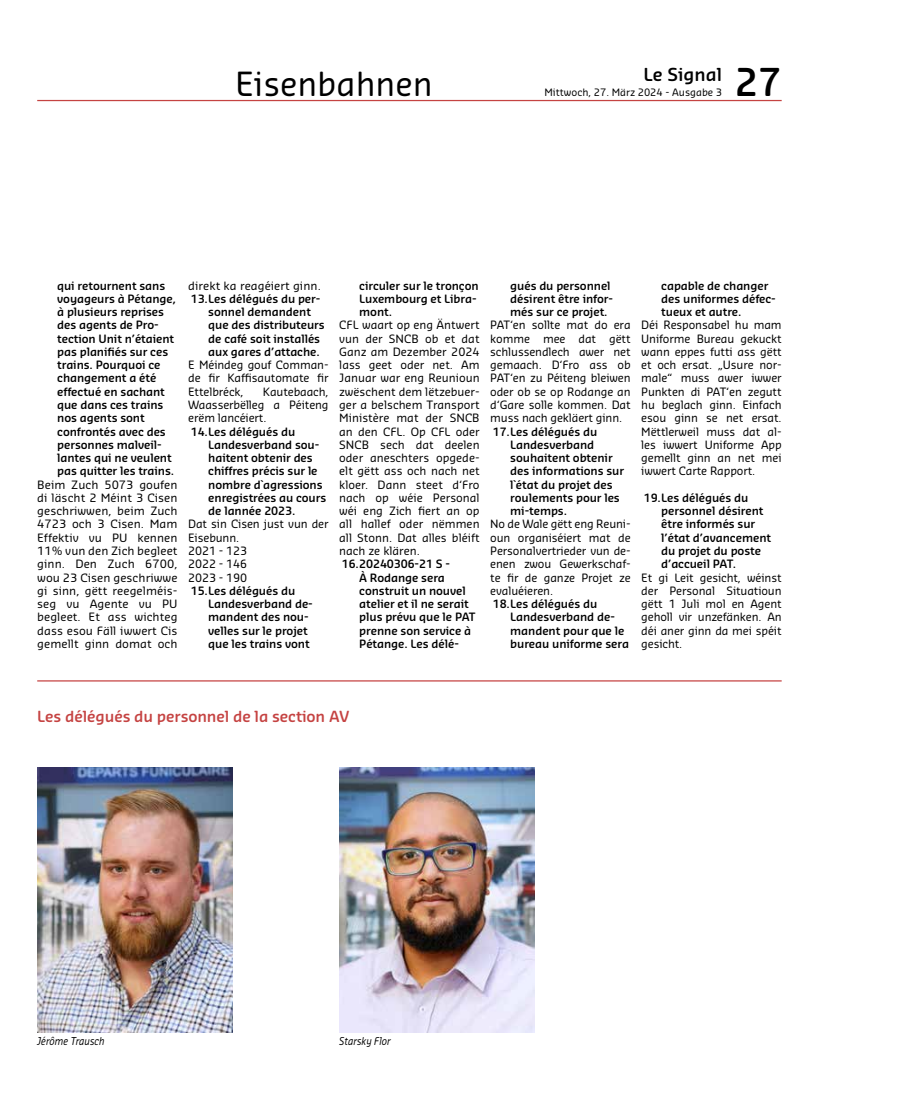
<style>
.page{position:relative;width:904px;height:1102px;background:#fff}
.page>*{position:absolute;margin:0;border:0;box-sizing:border-box;transform-origin:0 0}
.t1{font:600 37.5px "Sansa Soft Std";color:#000}
.t2{font:32.5px "Sansa Soft Std";color:#000}
.t3{font:600 17.5px "Sansa Soft Std";color:#000}
.t4{font:600 15px "Sansa Soft Std";letter-spacing:-.01em;color:#c54342}
.t5{font:11.25px/13.2px "Sansa Soft Std";letter-spacing:-.01em;color:#000;text-align:justify}
.t6{font:600 11.25px/13.2px "Sansa Soft Std";letter-spacing:-.01em;color:#000}
.t7{font:italic 10.62px "Sansa Soft Std";color:#000;scale:.85 1}
.t8{font:10px "Sansa Soft Std";color:#000}
</style>
<div class="page">
<hr style="left:37px;top:100px;width:744px;height:1px;background:#c54342">
<hr style="left:37px;top:680px;width:744px;height:2px;background:#c54342">
<img style="left:37px;top:767px;width:196px;height:266px">
<img style="left:339px;top:767px;width:196px;height:266px">
<h2 class="t2" style="left:235px;top:62px;width:199px">Eisenbahnen</h2>
<h3 class="t3" style="left:643px;top:63px;width:80px">Le Signal</h3>
<p class="t8" style="left:544px;top:86px;width:179px">Mittwoch, 27. März 2024 - Ausgabe 3</p>
<h1 class="t1" style="left:734px;top:57px;width:48px">27</h1>
<p class="t6" style="left:57px;top:278px;width:120px">qui retournent sans voyageurs à Pétange, à plusieurs reprises des agents de Pro&shy;tection Unit n’étaient pas planifiés sur ces trains. Pourquoi ce changement a été effectué en sachant que dans ces trains nos agents sont confrontés avec des personnes malveil&shy;lantes qui ne veulent pas quitter les trains.</p>
<p class="t5" style="left:37px;top:477px;width:142px">Beim Zuch 5073 goufen di läscht 2 Méint 3 Cisen geschriwwen, beim Zuch 4723 och 3 Cisen. Mam Effektiv vu PU kennen 11% vun den Zich begleet ginn. Den Zuch 6700, wou 23 Cisen geschriwwe gi sinn, gëtt reegelméis&shy;seg vu Agente vu PU begleet. Et ass wichteg dass esou Fäll iwwert Cis gemellt ginn domat och</p>
<p class="t5" style="left:188px;top:278px;width:134px">direkt ka reagéiert ginn.</p>
<p class="t6" style="left:208px;top:291px;width:118px;text-indent:-18px">13.Les délégués du per&shy;sonnel demandent que des distributeurs de café soit installés aux gares d’attache.</p>
<p class="t5" style="left:188px;top:358px;width:142px">E Méindeg gouf Comman&shy;de fir Kaffisautomate fir Ettelbréck,</p>
<p class="t5" style="left:188px;top:384px;width:142px;text-indent:75px">Kautebaach, Waasserbëlleg a Péiteng erëm lancéiert.</p>
<p class="t6" style="left:208px;top:424px;width:119px;text-indent:-18px">14.Les délégués du<br>Landesverband sou&shy;haitent obtenir des chiffres précis sur le nombre d`agressions enregistrées au cours de lannée 2023.</p>
<p class="t5" style="left:188px;top:517px;width:142px;text-align:left">Dat sin Cisen just vun der<br>Eisebunn.<br>2021 - 123<br>2022 - 146<br>2023 - 190</p>
<p class="t6" style="left:208px;top:583px;width:106px;text-indent:-18px">15.Les délégués du<br>Landesverband de&shy;mandent des nou&shy;velles sur le projet que les trains vont</p>
<p class="t6" style="left:359px;top:278px;width:121px">circuler sur le tronçon<br>Luxembourg et Libra&shy;mont.</p>
<p class="t5" style="left:339px;top:318px;width:142px">CFL waart op eng Äntwert vun der SNCB ob et dat Ganz am Dezember 2024 lass geet oder net. Am Januar war eng Reunioun zwëschent dem lëtzebuer&shy;ger a belschem Transport Ministère mat der SNCB an den CFL. Op CFL oder SNCB sech dat deelen oder aneschters opgede&shy;elt gëtt ass och nach net kloer. Dann steet d‘Fro nach op wéie Personal wéi eng Zich fiert an op all hallef oder nëmmen all Stonn. Dat alles bléift nach ze klären.</p>
<p class="t6" style="left:359px;top:557px;width:118px;text-indent:-18px">16.20240306-21 S -<br>À Rodange sera construit un nouvel atelier et il ne serait plus prévu que le PAT prenne son service à<br>Pétange. Les délé-</p>
<p class="t6" style="left:510px;top:278px;width:104px">gués du personnel désirent être infor&shy;més sur ce projet.</p>
<p class="t5" style="left:490px;top:318px;width:142px">PAT‘en sollte mat do era komme mee dat gëtt schlussendlech awer net gemaach. D‘Fro ass ob PAT‘en zu Péiteng bleiwen oder ob se op Rodange an d‘Gare solle kommen. Dat muss nach gekläert ginn.</p>
<p class="t6" style="left:510px;top:424px;width:115px;text-indent:-18px">17.Les délégués du<br>Landesverband souhaitent obtenir des informations sur l`état du projet des roulements pour les mi-temps.</p>
<p class="t5" style="left:490px;top:517px;width:142px">No de Wale gëtt eng Reuni&shy;oun organiséiert mat de Personalvertrieder vun de&shy;enen zwou Gewerkschaf&shy;te fir de ganze Projet ze evaluéieren.</p>
<p class="t6" style="left:510px;top:597px;width:120px;text-indent:-18px">18.Les délégués du<br>Landesverband de&shy;mandent pour que le bureau uniforme sera</p>
<p class="t6" style="left:661px;top:278px;width:116px">capable de changer des uniformes défec&shy;tueux et autre.</p>
<p class="t5" style="left:641px;top:318px;width:142px">Déi Responsabel hu mam Uniforme Bureau gekuckt wann eppes futti ass gëtt et och ersat. „Usure nor&shy;male“ muss awer iwwer Punkten di PAT‘en zegutt hu beglach ginn. Einfach esou ginn se net ersat.<br>Mëttlerweil muss dat al&shy;les iwwert Uniforme App gemellt ginn an net mei iwwert Carte Rapport.</p>
<p class="t6" style="left:661px;top:491px;width:111px;text-indent:-18px">19.Les délégués du personnel désirent être informés sur l’état d’avancement du projet du poste d’accueil PAT.</p>
<p class="t5" style="left:641px;top:570px;width:142px">Et gi Leit gesicht, wéinst der Personal Situatioun gëtt 1 Juli mol en Agent geholl vir unzefänken. An déi aner ginn da mei spéit gesicht.</p>
<h3 class="t4" style="left:37px;top:707px;width:314px">Les délégués du personnel de la section AV</h3>
<p class="t7" style="left:37px;top:1034px;width:81px">Jérôme Trausch</p>
<p class="t7" style="left:339px;top:1034px;width:62px">Starsky Flor</p>
</div>
